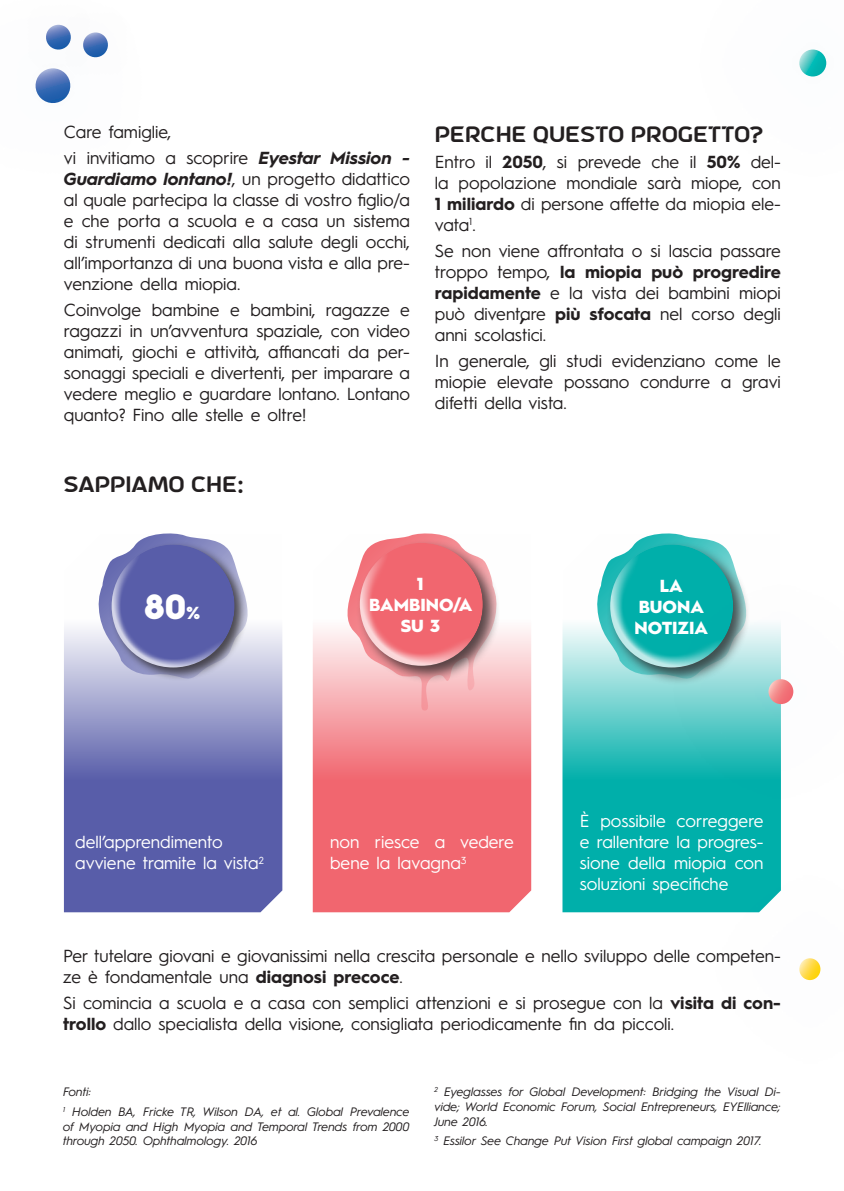
<style>
.page{position:relative;width:844px;height:1191px;background:#fff}
.page>*{position:absolute;margin:0;border:0;box-sizing:border-box;transform-origin:0 0}
.t1{font:900 35px "Hurme Geometric Sans 1";color:#fff}
.t2{font:21px "a Astro Space";color:#231f20}
.t3{font:17.5px/21px "Hurme Geometric Sans 1";color:#231f20;text-align:justify}
.t4{font:17.5px/21px "Hurme Geometric Sans 1";color:#fff}
.t5{font:900 17.5px/21px "Hurme Geometric Sans 1";color:#fff;text-align:center}
.t6{font:italic 12.25px/14.7px "Hurme Geometric Sans 1";color:#231f20;text-align:justify}
.s1{font-weight:700;font-style:italic}
.s2{font-weight:700}
.s3{font-size:17.5px}
</style>
<div class="page">
<svg style="left:64px;top:628px;width:218px;height:284px;background:#7579b8"></svg>
<svg style="left:313px;top:629px;width:218px;height:283px;background:#f27b83"></svg>
<svg style="left:562px;top:625px;width:218px;height:287px;background:#29bbb7"></svg>
<svg style="left:97px;top:533px;width:152px;height:147px"></svg>
<div style="left:109px;top:542px;width:139px;height:139px;background:#231f20;opacity:.75"></div>
<div style="left:112px;top:544px;width:122px;height:123px;background:#585da9;border-radius:50%"></div>
<div style="left:112px;top:553px;width:114px;height:116px;background:#fff;opacity:.75"></div>
<svg style="left:345px;top:533px;width:152px;height:178px"></svg>
<div style="left:356px;top:539px;width:144px;height:144px;background:#231f20;opacity:.75"></div>
<div style="left:360px;top:543px;width:122px;height:123px;background:#f1666f;border-radius:50%"></div>
<div style="left:358px;top:550px;width:117px;height:117px;background:#fff;opacity:.75"></div>
<svg style="left:596px;top:533px;width:117px;height:147px"></svg>
<div style="left:606px;top:541px;width:144px;height:144px;background:#231f20;opacity:.75"></div>
<div style="left:610px;top:544px;width:123px;height:123px;background:#00afaa;border-radius:50%"></div>
<div style="left:609px;top:552px;width:116px;height:116px;background:#fff;opacity:.75"></div>
<svg style="left:799px;top:50px;width:27px;height:26px"></svg>
<div style="left:678px;top:838px;width:165px;height:262px;background:#185aaa;opacity:.75"></div>
<svg style="left:799px;top:958px;width:21px;height:22px"></svg>
<div style="left:645px;top:556px;width:198px;height:270px;background:#185aaa;opacity:.75"></div>
<svg style="left:768px;top:679px;width:25px;height:25px"></svg>
<svg style="left:46px;top:24px;width:62px;height:34px"></svg>
<svg style="left:35px;top:68px;width:36px;height:36px"></svg>
<p class="t3" style="left:64px;top:120px;width:109px">Care famiglie,</p>
<p class="t3" style="left:64px;top:146px;width:347px">vi invitiamo a scoprire <span class="s1">Eyestar Mission - Guardiamo lontano!</span>, un progetto didattico al quale partecipa la classe di vostro figlio/a e che porta a scuola e a casa un sistema di strumenti dedicati alla salute degli occhi, all’importanza di una buona vista e alla pre&shy;venzione della miopia.</p>
<p class="t3" style="left:64px;top:298px;width:347px">Coinvolge bambine e bambini, ragazze e ragazzi in un’avventura spaziale, con video animati, giochi e attività, affiancati da per&shy;sonaggi speciali e divertenti, per imparare a vedere meglio e guardare lontano. Lontano quanto? Fino alle stelle e oltre!</p>
<p class="t2" style="left:64px;top:476px;width:182px">SAPPIAMO CHE:</p>
<p class="t2" style="left:434px;top:125px;width:329px">PERCHE QUESTO PROGETTO?</p>
<p class="t3" style="left:434px;top:150px;width:347px">Entro il <span class="s2">2050</span>, si prevede che il <span class="s2">50%</span> del&shy;la popolazione mondiale sarà miope, con <span class="s2">1 miliardo</span> di persone affette da miopia ele&shy;vata<sup>1</sup>.</p>
<p class="t3" style="left:434px;top:239px;width:347px">Se non viene affrontata o si lascia passare troppo tempo, <span class="s2">la miopia può progredire rapidamente</span> e la vista dei bambini miopi può diventare <span class="s2">più sfocata</span> nel corso degli anni scolastici.</p>
<p class="t3" style="left:434px;top:349px;width:347px">In generale, gli studi evidenziano come le miopie elevate possano condurre a gravi difetti della vista.</p>
<h1 class="t1" style="left:144px;top:582px;width:57px">80<span class="s3">%</span></h1>
<p class="t5" style="left:369px;top:572px;width:105px">1<br>BAMBINO/A<br>SU 3</p>
<p class="t5" style="left:634px;top:574px;width:75px">LA<br>BUONA<br>NOTIZIA</p>
<p class="t4" style="left:75px;top:830px;width:149px">dell’apprendimento</p>
<p class="t4" style="left:75px;top:851px;width:190px">avviene tramite la vista<sup>2</sup></p>
<p class="t4" style="left:330px;top:830px;width:185px">non riesce a vedere bene la lavagna<sup>3</sup></p>
<p class="t4" style="left:579px;top:809px;width:185px;text-align:justify">È possibile correggere e rallentare la progres&shy;sione della miopia con soluzioni specifiche</p>
<p class="t3" style="left:63px;top:944px;width:719px">Per tutelare giovani e giovanissimi nella crescita personale e nello sviluppo delle competen&shy;ze è fondamentale una <span class="s2">diagnosi precoce</span>.</p>
<p class="t3" style="left:63px;top:991px;width:719px">Si comincia a scuola e a casa con semplici attenzioni e si prosegue con la <span class="s2">visita di con&shy;trollo</span> dallo specialista della visione, consigliata periodicamente fin da piccoli.</p>
<p class="t6" style="left:63px;top:1084px;width:30px">Fonti:</p>
<p class="t6" style="left:63px;top:1103px;width:348px"><sup>1</sup> Holden BA, Fricke TR, Wilson DA, et al. Global Prevalence of Myopia and High Myopia and Temporal Trends from 2000 through 2050. Ophthalmology. 2016</p>
<p class="t6" style="left:434px;top:1084px;width:348px"><sup>2</sup> Eyeglasses for Global Development: Bridging the Visual Di&shy;vide; World Economic Forum, Social Entrepreneurs, EYElliance; June 2016.</p>
<p class="t6" style="left:434px;top:1133px;width:329px"><sup>3</sup> Essilor See Change Put Vision First global campaign 2017.</p>
</div>
